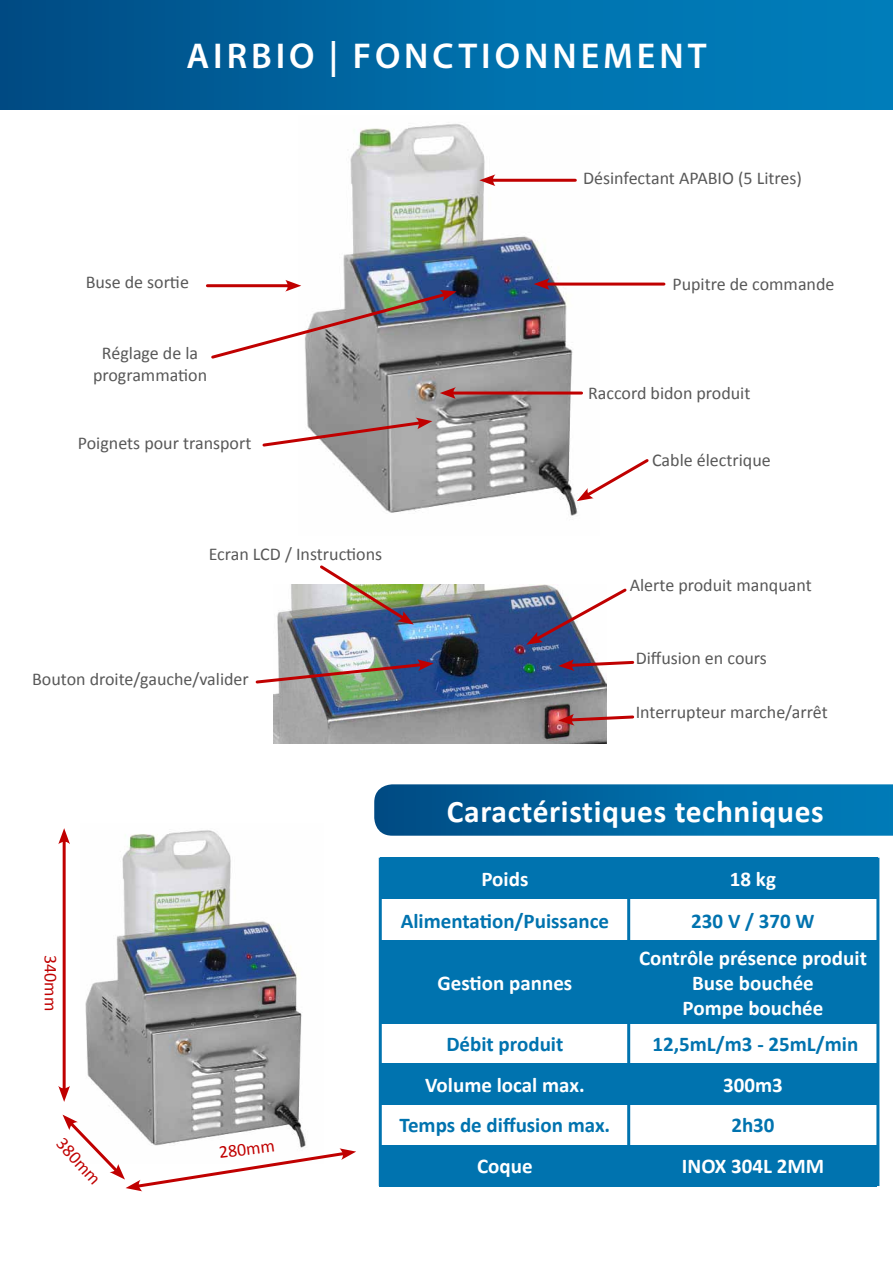
<style>
.page{position:relative;width:893px;height:1263px;background:#fff}
.page>*{position:absolute;margin:0;border:0;box-sizing:border-box;transform-origin:0 0}
.t1{font:600 36px "Myriad Pro";letter-spacing:.11em;color:#fff}
.t2{font:700 31.5px "Calibri";letter-spacing:.02em;color:#fff}
.t3{font:700 21px/25.2px "Calibri";color:#fff;text-align:center}
.t4{font:700 21px "Calibri";color:#0073af}
.t5{font:18px/21.6px "Calibri";color:#585858;text-align:center}
.t6{font:18px "Calibri";color:#c00000}
</style>
<div class="page">
<div style="left:0;top:0;width:893px;height:109px;background:linear-gradient(to right,#004e87,#0084c1)"></div>
<svg style="left:374px;top:784px;width:519px;height:52px;background:#0569a3"></svg>
<img style="left:305px;top:124px;width:294px;height:392px">
<hr style="left:544px;top:283px;width:120px;height:3px;background:#c00000">
<svg style="left:534px;top:278px;width:16px;height:12px"></svg>
<hr style="left:490px;top:179px;width:85px;height:3px;background:#c00000">
<svg style="left:479px;top:174px;width:16px;height:12px"></svg>
<svg style="left:262px;top:418px;width:170px;height:30px"></svg>
<hr style="left:207px;top:284px;width:84px;height:3px;background:#c00000">
<svg style="left:209px;top:280px;width:248px;height:81px"></svg>
<hr style="left:450px;top:391px;width:132px;height:3px;background:#c00000">
<svg style="left:440px;top:387px;width:16px;height:12px"></svg>
<svg style="left:577px;top:456px;width:72px;height:45px"></svg>
<img style="left:273px;top:584px;width:334px;height:159px">
<svg style="left:558px;top:659px;width:77px;height:12px"></svg>
<img style="left:526px;top:586px;width:101px;height:59px">
<img style="left:317px;top:565px;width:97px;height:59px">
<svg style="left:558px;top:714px;width:77px;height:12px"></svg>
<img style="left:255px;top:659px;width:179px;height:26px">
<img style="left:85px;top:830px;width:217px;height:284px">
<hr style="left:63px;top:838px;width:3px;height:253px;background:#c00000">
<svg style="left:58px;top:1086px;width:12px;height:16px"></svg>
<svg style="left:58px;top:828px;width:12px;height:16px"></svg>
<svg style="left:63px;top:1114px;width:293px;height:77px"></svg>
<div style="left:380px;top:858px;width:497px;height:41px;background:#0073af"></div>
<div style="left:380px;top:940px;width:497px;height:84px;background:#0073af"></div>
<div style="left:380px;top:1064px;width:497px;height:41px;background:#0073af"></div>
<div style="left:380px;top:1145px;width:497px;height:41px;background:#0073af"></div>
<hr style="left:379px;top:858px;width:3px;height:328px;background:#0073af">
<hr style="left:876px;top:858px;width:3px;height:328px;background:#0073af">
<hr style="left:627px;top:858px;width:3px;height:323px;background:#0073af">
<h1 class="t1" style="left:186px;top:33px;width:522px">AIRBIO | FONCTIONNEMENT</h1>
<p class="t5" style="left:583px;top:167px;width:220px">Désinfectant APABIO (5 Litres)</p>
<p class="t5" style="left:86px;top:272px;width:105px">Buse de sortie</p>
<p class="t5" style="left:93px;top:342px;width:116px">Réglage de la programmation</p>
<p class="t5" style="left:78px;top:432px;width:175px">Poignets pour transport</p>
<p class="t5" style="left:209px;top:543px;width:175px">Ecran LCD / Instructions</p>
<p class="t5" style="left:32px;top:668px;width:218px">Bouton droite/gauche/valider</p>
<p class="t5" style="left:672px;top:273px;width:164px">Pupitre de commande</p>
<p class="t5" style="left:588px;top:382px;width:164px">Raccord bidon produit</p>
<p class="t5" style="left:652px;top:449px;width:120px">Cable électrique</p>
<p class="t5" style="left:630px;top:574px;width:184px">Alerte produit manquant</p>
<p class="t5" style="left:636px;top:647px;width:133px">Diffusion en cours</p>
<p class="t5" style="left:636px;top:702px;width:194px">Interrupteur marche/arrêt</p>
<p class="t6" style="left:62px;top:955px;width:58px;rotate:90deg">340mm</p>
<p class="t6" style="left:68px;top:1133px;width:58px;rotate:48deg">380mm</p>
<p class="t6" style="left:218px;top:1141px;width:58px;rotate:-7deg">280mm</p>
<h2 class="t2" style="left:447px;top:791px;width:378px">Caractéristiques techniques</h2>
<p class="t3" style="left:481px;top:866px;width:48px">Poids</p>
<p class="t4" style="left:401px;top:907px;width:210px">Alimentation/Puissance</p>
<p class="t3" style="left:437px;top:970px;width:136px">Gestion pannes</p>
<p class="t4" style="left:446px;top:1031px;width:119px">Débit produit</p>
<p class="t3" style="left:425px;top:1072px;width:161px">Volume local max.</p>
<p class="t4" style="left:399px;top:1112px;width:212px">Temps de diffusion max.</p>
<p class="t3" style="left:477px;top:1154px;width:57px">Coque</p>
<p class="t3" style="left:730px;top:866px;width:48px">18 kg</p>
<p class="t4" style="left:691px;top:907px;width:125px">230 V / 370 W</p>
<p class="t3" style="left:639px;top:945px;width:229px">Contrôle présence produit<br>Buse bouchée<br>Pompe bouchée</p>
<p class="t4" style="left:652px;top:1031px;width:207px">12,5mL/m3 - 25mL/min</p>
<p class="t3" style="left:723px;top:1072px;width:61px">300m3</p>
<p class="t4" style="left:731px;top:1112px;width:45px">2h30</p>
<p class="t3" style="left:682px;top:1154px;width:144px">INOX 304L 2MM</p>
</div>
